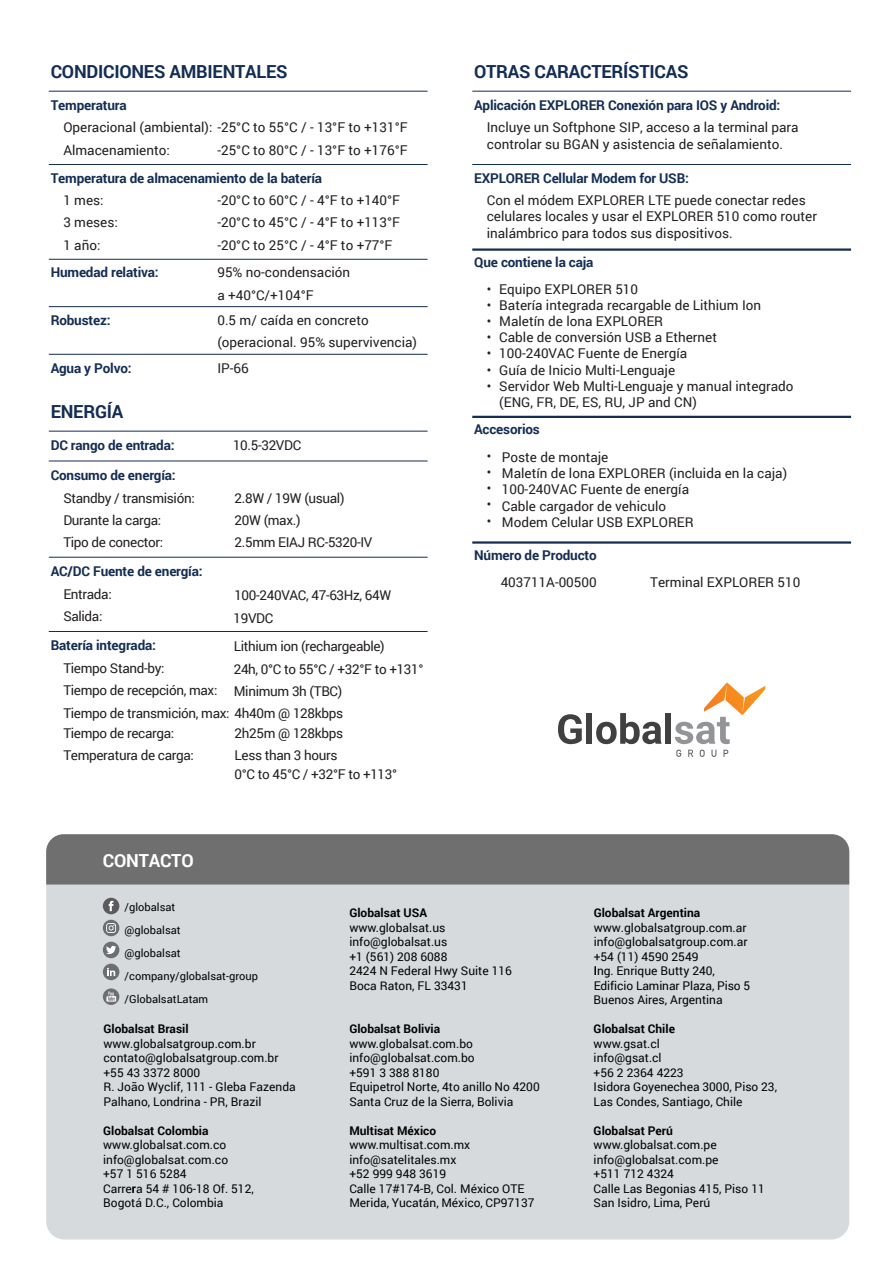
<style>
.page{position:relative;width:893px;height:1263px;background:#fff}
.page>*{position:absolute;margin:0;border:0;box-sizing:border-box;transform-origin:0 0}
.t1{font:700 18px "Roboto";letter-spacing:-.015em;color:#142d52}
.t2{font:700 18px "Roboto";letter-spacing:-.015em;color:#fff}
.t3{font:13.5px/16.2px "Roboto";color:#231f20}
.t4{font:13.5px/22.4px "Roboto";letter-spacing:-.025em;color:#231f20}
.t5{font:700 13.5px "Roboto";letter-spacing:-.015em;color:#142d52}
.t6{font:12px/14.5px "Roboto";color:#020202}
.t7{font:700 12px "Roboto";color:#020202}
.t8{font:11.1px/22.8px "Roboto";color:#020202}
</style>
<div class="page">
<svg style="left:558px;top:714px;width:24px;height:30px"></svg>
<div style="left:586px;top:713px;width:6px;height:31px;background:#404041"></div>
<svg style="left:596px;top:713px;width:65px;height:31px"></svg>
<div style="left:665px;top:713px;width:6px;height:31px;background:#404041"></div>
<svg style="left:675px;top:683px;width:90px;height:61px"></svg>
<svg style="left:676px;top:750px;width:5px;height:7px"></svg>
<svg style="left:688px;top:750px;width:5px;height:7px"></svg>
<svg style="left:700px;top:750px;width:5px;height:7px"></svg>
<svg style="left:711px;top:750px;width:5px;height:7px"></svg>
<svg style="left:723px;top:750px;width:5px;height:7px"></svg>
<hr style="left:472px;top:248px;width:379px;height:3px;background:#142d52">
<div style="left:46px;top:834px;width:803px;height:405px;background:#d7dadd;border-radius:18px"></div>
<div style="left:46px;top:834px;width:803px;height:50px;background:#706f70"></div>
<svg style="left:103px;top:988px;width:16px;height:17px"></svg>
<svg style="left:106px;top:991px;width:10px;height:10px"></svg>
<svg style="left:103px;top:942px;width:16px;height:16px"></svg>
<svg style="left:106px;top:946px;width:10px;height:8px"></svg>
<div style="left:103px;top:898px;width:16px;height:16px;background:#5b5b5e;border-radius:50%"></div>
<svg style="left:109px;top:901px;width:5px;height:10px"></svg>
<svg style="left:103px;top:964px;width:16px;height:16px"></svg>
<svg style="left:107px;top:968px;width:8px;height:8px"></svg>
<svg style="left:103px;top:920px;width:16px;height:16px"></svg>
<svg style="left:106px;top:923px;width:10px;height:10px"></svg>
<hr style="left:472px;top:164px;width:379px;height:1px;background:#142d52">
<hr style="left:472px;top:91px;width:379px;height:1px;background:#142d52">
<hr style="left:49px;top:164px;width:379px;height:1px;background:#142d52">
<hr style="left:49px;top:91px;width:379px;height:1px;background:#142d52">
<hr style="left:49px;top:461px;width:379px;height:1px;background:#142d52">
<hr style="left:49px;top:431px;width:379px;height:1px;background:#142d52">
<hr style="left:49px;top:557px;width:379px;height:1px;background:#142d52">
<hr style="left:472px;top:416px;width:379px;height:2px;background:#142d52">
<hr style="left:472px;top:541px;width:379px;height:3px;background:#142d52">
<hr style="left:49px;top:631px;width:379px;height:1px;background:#142d52">
<hr style="left:49px;top:259px;width:379px;height:1px;background:#142d52">
<hr style="left:49px;top:306px;width:379px;height:1px;background:#142d52">
<hr style="left:49px;top:354px;width:379px;height:1px;background:#142d52">
<h1 class="t1" style="left:51px;top:58px;width:238px">CONDICIONES AMBIENTALES</h1>
<p class="t5" style="left:51px;top:96px;width:77px">Temperatura</p>
<p class="t3" style="left:63px;top:116px;width:346px;line-height:22.4px">Operacional (ambiental): -25°C to 55°C / - 13°F to +131°F<br>Almacenamiento:</p>
<p class="t3" style="left:217px;top:141px;width:192px">-25°C to 80°C / - 13°F to +176°F</p>
<p class="t5" style="left:51px;top:168px;width:273px">Temperatura de almacenamiento de la batería</p>
<p class="t3" style="left:63px;top:188px;width:56px;line-height:22.4px">1 mes:<br>3 meses:<br>1 año:</p>
<p class="t3" style="left:217px;top:192px;width:184px">-20°C to 60°C / - 4°F to +140°F</p>
<p class="t3" style="left:217px;top:211px;width:184px;line-height:22.4px">-20°C to 45°C / - 4°F to +113°F -20°C to 25°C / - 4°F to +77°F</p>
<p class="t5" style="left:51px;top:263px;width:110px">Humedad relativa:</p>
<p class="t3" style="left:217px;top:261px;width:134px;line-height:22.4px">95% no-condensación a +40°C/+104°F</p>
<p class="t5" style="left:51px;top:311px;width:61px">Robustez:</p>
<p class="t3" style="left:217px;top:312px;width:153px">0.5 m/ caída en concreto</p>
<p class="t5" style="left:51px;top:358px;width:82px">Agua y Polvo:</p>
<p class="t3" style="left:217px;top:359px;width:33px">IP-66</p>
<p class="t3" style="left:217px;top:334px;width:201px">(operacional. 95% supervivencia)</p>
<h1 class="t1" style="left:51px;top:398px;width:74px">ENERGÍA</h1>
<p class="t5" style="left:51px;top:435px;width:125px">DC rango de entrada:</p>
<p class="t3" style="left:233px;top:436px;width:70px">10.5-32VDC</p>
<p class="t5" style="left:51px;top:465px;width:127px">Consumo de energía:</p>
<p class="t4" style="left:63px;top:486px;width:133px">Standby / transmisión:<br>Durante la carga:<br>Tipo de conector:</p>
<p class="t5" style="left:51px;top:562px;width:154px">AC/DC Fuente de energía:</p>
<p class="t4" style="left:63px;top:582px;width:50px">Entrada:<br>Salida:</p>
<p class="t4" style="left:235px;top:486px;width:112px">2.8W / 19W (usual)</p>
<p class="t4" style="left:235px;top:508px;width:139px">20W (max.)<br>2.5mm EIAJ RC-5320-IV</p>
<p class="t4" style="left:234px;top:583px;width:159px;line-height:23.2px">100-240VAC, 47-63Hz, 64W<br>19VDC</p>
<p class="t5" style="left:51px;top:636px;width:107px">Batería integrada:</p>
<p class="t4" style="left:63px;top:657px;width:156px">Tiempo Stand-by:<br>Tiempo de recepción, max:</p>
<p class="t4" style="left:63px;top:721px;width:132px">Tiempo de recarga:<br>Temperatura de carga:</p>
<p class="t4" style="left:234px;top:634px;width:153px">Lithium ion (rechargeable)</p>
<p class="t4" style="left:63px;top:680px;width:281px;line-height:21.1px;text-align:right">Minimum 3h (TBC)<br>Tiempo de transmición, max: 4h40m @ 128kbps<br>2h25m @ 128kbps</p>
<p class="t4" style="left:235px;top:745px;width:164px;line-height:19px">Less than 3 hours<br>0°C to 45°C / +32°F to +113°</p>
<p class="t4" style="left:234px;top:657px;width:191px">24h, 0°C to 55°C / +32°F to +131°</p>
<h1 class="t1" style="left:474px;top:58px;width:216px">OTRAS CARACTERÍSTICAS</h1>
<p class="t5" style="left:474px;top:96px;width:308px">Aplicación EXPLORER Conexión para IOS y Android:</p>
<p class="t3" style="left:487px;top:119px;width:313px">Incluye un Softphone SIP, acceso a la terminal para controlar su BGAN y asistencia de señalamiento.</p>
<p class="t5" style="left:474px;top:168px;width:216px">EXPLORER Cellular Modem for USB:</p>
<p class="t3" style="left:487px;top:191px;width:332px">Con el módem EXPLORER LTE puede conectar redes celulares locales y usar el EXPLORER 510 como router inalámbrico para todos sus dispositivos.</p>
<p class="t5" style="left:474px;top:253px;width:121px">Que contiene la caja</p>
<p class="t3" style="left:499px;top:280px;width:296px">Equipo EXPLORER 510<br>Batería integrada recargable de Lithium Ion<br>Maletín de lona EXPLORER<br>Cable de conversión USB a Ethernet<br>100-240VAC Fuente de Energía<br>Guía de Inicio Multi-Lenguaje<br>Servidor Web Multi-Lenguaje y manual integrado (ENG, FR, DE, ES, RU, JP and CN)</p>
<p class="t3" style="left:487px;top:280px;width:6px;text-align:justify">• • • • • • •</p>
<p class="t5" style="left:474px;top:420px;width:67px">Accesorios</p>
<p class="t3" style="left:487px;top:447px;width:6px;text-align:justify">• • • • •</p>
<p class="t5" style="left:474px;top:546px;width:124px">Número de Producto</p>
<p class="t3" style="left:502px;top:448px;width:287px">Poste de montaje<br>Maletín de lona EXPLORER (incluida en la caja)<br>100-240VAC Fuente de energía<br>Cable cargador de vehiculo<br>Modem Celular USB EXPLORER</p>
<p class="t3" style="left:501px;top:574px;width:98px">403711A-00500</p>
<p class="t3" style="left:650px;top:574px;width:152px">Terminal EXPLORER 510</p>
<h1 class="t2" style="left:103px;top:848px;width:92px">CONTACTO</h1>
<p class="t8" style="left:125px;top:895px;width:135px">/globalsat<br>@globalsat<br>@globalsat /company/globalsat-group /GlobalsatLatam</p>
<p class="t7" style="left:103px;top:1020px;width:87px">Globalsat Brasil</p>
<p class="t6" style="left:103px;top:1036px;width:194px">www.globalsatgroup.com.br contato@globalsatgroup.com.br +55 43 3372 8000<br>R. João Wyclif, 111 - Gleba Fazenda<br>Palhano, Londrina - PR, Brazil</p>
<p class="t7" style="left:103px;top:1122px;width:107px">Globalsat Colombia</p>
<p class="t6" style="left:103px;top:1137px;width:152px">www.globalsat.com.co info@globalsat.com.co<br>+57 1 516 5284<br>Carre a 54 # 106-18 Of. 512,</p>
<p class="t6" style="left:103px;top:1180px;width:122px;text-indent:29px">r<br>Bogotá D.C., Colombia</p>
<p class="t7" style="left:349px;top:904px;width:79px">Globalsat USA</p>
<p class="t6" style="left:349px;top:920px;width:164px">www.globalsat.us info@globalsat.us<br>+1 (561) 208 6088<br>2424 N Federal Hwy Suite 116<br>Boca Raton, FL 33431</p>
<p class="t7" style="left:349px;top:1020px;width:92px">Globalsat Bolivia</p>
<p class="t6" style="left:349px;top:1036px;width:192px">www.globalsat.com.bo info@globalsat.com.bo<br>+591 3 388 8180<br>Equipetrol Norte, 4to anillo No 4200<br>Santa Cruz de la Sierra, Bolivia</p>
<p class="t7" style="left:349px;top:1122px;width:88px">Multisat México</p>
<p class="t6" style="left:349px;top:1137px;width:187px">www.multisat.com.mx info@satelitales.mx<br>+52 999 948 3619<br>Calle 17#174-B, Col. México OTE<br>Merida, Yucatán, México, CP97137</p>
<p class="t7" style="left:594px;top:904px;width:108px">Globalsat Argentina</p>
<p class="t6" style="left:594px;top:934px;width:158px">info@globalsatgroup.com.ar +54 (11) 4590 2549<br>Ing. Enrique Butty 240,<br>Edificio Laminar Plaza, Piso 5<br>Buenos Aires, Argentina</p>
<p class="t7" style="left:594px;top:1020px;width:83px">Globalsat Chile</p>
<p class="t6" style="left:594px;top:1036px;width:185px">www.gsat.cl<br>info@gsat.cl<br>+56 2 2364 4223<br>Isidora Goyenechea 3000, Piso 23,<br>Las Condes, Santiago, Chile</p>
<p class="t7" style="left:594px;top:1122px;width:81px">Globalsat Perú</p>
<p class="t6" style="left:594px;top:1137px;width:173px">www.globalsat.com.pe info@globalsat.com.pe<br>+511 712 4324<br>Calle Las Begonias 415, Piso 11<br>San Isidro, Lima, Perú</p>
<p class="t6" style="left:594px;top:920px;width:154px">www.globalsatgroup.com.ar</p>
</div>
